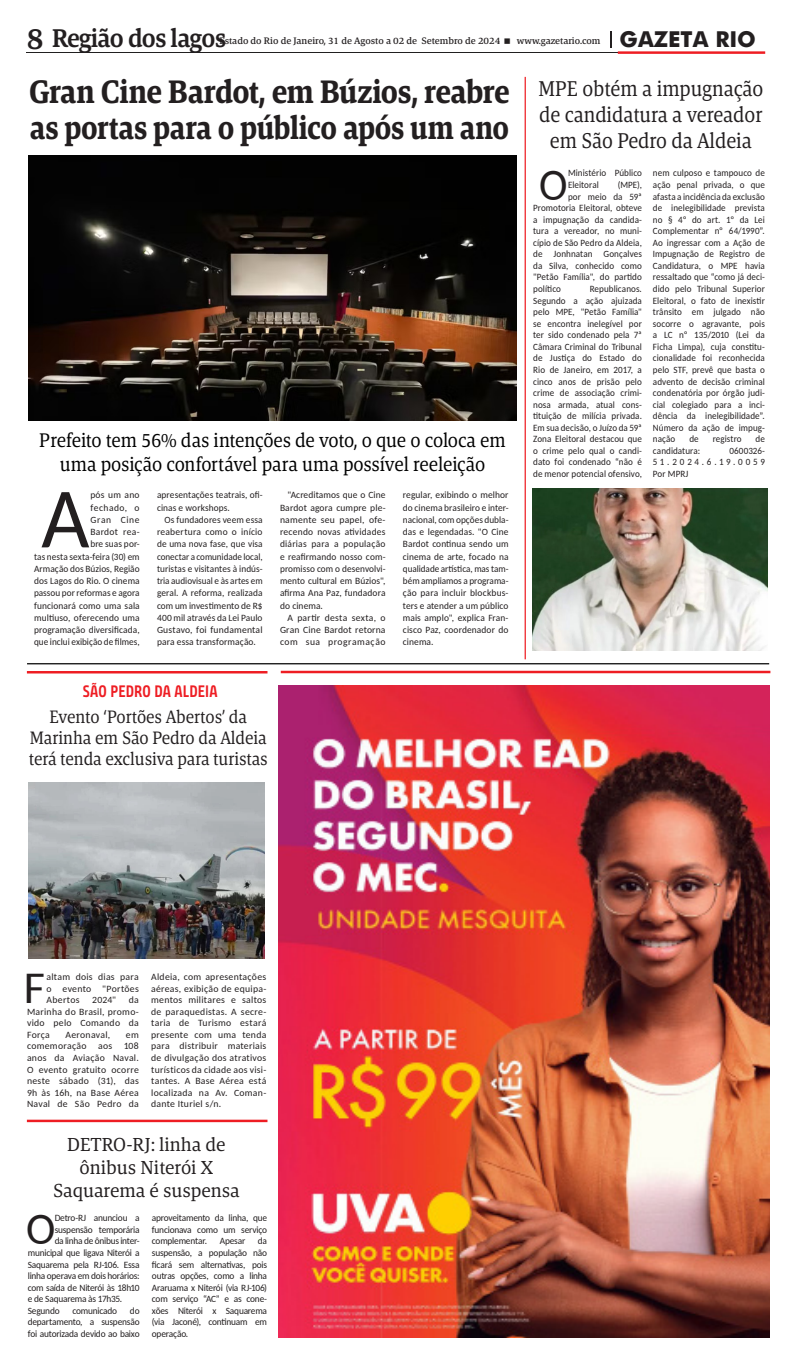
<style>
.page{position:relative;width:794px;height:1365px;background:#fff}
.page>*{position:absolute;margin:0;border:0;box-sizing:border-box;transform-origin:0 0}
.TEXTO_NORMAL_-_X{font:86.01px "Carlito";color:#231f20}
.TEXTO_NORMAL{font:45.59px "Carlito";color:#231f20}
.TEXTO_NORMAL-2{font:45.59px "Carlito";color:#231f20;scale:.94 1}
.TEXTO_NORMAL_-_X-2{font:700 33.25px/36.8px "Askan";letter-spacing:-.02em;color:#231f20;scale:.89 1}
.t1{font:600 30.54px "Askan";color:#231f20}
.Tit_-_2_col_-_2_linhas{font:600 26.25px "Askan";letter-spacing:-.03em;color:#231f20;scale:.93 1}
.Tit_-_4_col_-_2_linhas{font:21.88px/26.2px "Askan";color:#231f20;text-align:center;scale:.89 1}
.t2{font:700 21.88px "Futura";color:#231f20}
.Tit_-_Manchete_6_col_2_linhas{font:20.12px/24.2px "Askan";letter-spacing:-.01em;color:#000;text-align:center;scale:.91 1}
.Tit_-_4_col_-_2_linhas-2{font:19.25px "Askan";color:#231f20;scale:.96 1}
.Tit_-_4_col_-_2_linhas-3{font:18.38px/21px "Askan";letter-spacing:-.005em;color:#231f20;text-align:center;scale:.9 1}
.TEXTO_NORMAL-3{font:700 16.62px "Bunday Clean";letter-spacing:.01em;color:#ee1d23;scale:.88 1}
.TEXTO_NORMAL-4{font:9.62px/11.5px "Carlito";letter-spacing:.005em;color:#231f20;text-align:justify;scale:.94 1}
.TEXTO_NORMAL_-_X-3{font:9.62px/12.2px "Carlito";letter-spacing:.01em;color:#231f20;text-align:justify}
.TEXTO_NORMAL-5{font:9.62px/11.5px "Carlito";letter-spacing:.005em;color:#231f20;text-align:justify}
.TEXTO_NORMAL-6{font:9.62px "Carlito";letter-spacing:-.025em;color:#231f20}
.TEXTO_NORMAL-7{font:9.62px "Carlito";letter-spacing:-.02em;color:#231f20}
.t3{font:500 9.62px "Askan";color:#231f20}
.TEXTO_NORMAL-8{font:9.62px "Carlito";letter-spacing:.025em;color:#231f20}
</style>
<div class="page">
<hr style="left:26px;top:53px;width:735px;height:1px;background:#212020">
<hr style="left:618px;top:51px;width:147px;height:3px;background:#ee1d23">
<svg style="left:610px;top:31px;width:1px;height:16px"></svg>
<hr style="left:27px;top:663px;width:742px;height:1px;background:#000">
<img style="left:278px;top:685px;width:491px;height:652px">
<hr style="left:27px;top:671px;width:240px;height:2px;background:#ee1d23">
<hr style="left:281px;top:670px;width:489px;height:3px;background:#ee1d23">
<hr style="left:524px;top:77px;width:2px;height:582px;background:#ee1d23">
<hr style="left:27px;top:1119px;width:240px;height:2px;background:#ee1d23">
<img style="left:29px;top:782px;width:236px;height:176px">
<img style="left:29px;top:156px;width:487px;height:264px">
<img style="left:533px;top:488px;width:234px;height:162px">
<p class="Tit_-_2_col_-_2_linhas" style="left:52px;top:22px;width:189px">Região dos lagos</p>
<h3 class="t1" style="left:26px;top:20px;width:20px">8</h3>
<p class="t3" style="left:219px;top:34px;width:282px">Estado do Rio de Janeiro, 31 de Agosto a 02 de Setembro de 2024</p>
<p class="t3" style="left:517px;top:34px;width:85px">www.gazetario.com</p>
<h3 class="t2" style="left:619px;top:23px;width:138px">GAZETA RIO</h3>
<p class="TEXTO_NORMAL_-_X-2" style="left:29px;top:73px;width:542px">Gran Cine Bardot, em Búzios, reabre as portas para o público após um ano</p>
<p class="Tit_-_Manchete_6_col_2_linhas" style="left:39px;top:428px;width:514px">Prefeito tem 56% das intenções de voto, o que o coloca em uma posição confortável para uma possível reeleição</p>
<p class="TEXTO_NORMAL_-_X-3" style="left:34px;top:488px;width:107px;text-align:right">pós um ano<br>fechado, o<br>Gran Cine<br>Bardot rea-<br>bre suas por-<br>tas nesta sexta-feira (30) em<br>Armação dos Búzios, Região dos Lagos do Rio. O cinema passou por reformas e agora funcionará como uma sala multiuso, oferecendo uma programação diversificada, que inclui exibição de filmes,</p>
<p class="TEXTO_NORMAL_-_X-3" style="left:157px;top:488px;width:107px">apresentações teatrais, ofi&shy;cinas e workshops.</p>
<p class="TEXTO_NORMAL_-_X" style="left:41px;top:460px;width:50px">A</p>
<p class="TEXTO_NORMAL_-_X-3" style="left:157px;top:513px;width:107px;text-indent:7px">Os fundadores veem essa reabertura como o início de uma nova fase, que visa conectar a comunidade local, turistas e visitantes à indús&shy;tria audiovisual e às artes em geral. A reforma, realizada com um investimento de R$ 400 mil através da Lei Paulo Gustavo, foi fundamental para essa transformação.</p>
<p class="TEXTO_NORMAL_-_X-3" style="left:280px;top:488px;width:107px;text-indent:7px">"Acreditamos que o Cine Bardot agora cumpre ple&shy;namente seu papel, ofe&shy;recendo novas atividades diárias para a população e reafirmando nosso com&shy;promisso com o desenvolvi&shy;mento cultural em Búzios", afirma Ana Paz, fundadora do cinema.</p>
<p class="TEXTO_NORMAL_-_X-3" style="left:280px;top:611px;width:107px;text-indent:7px">A partir desta sexta, o Gran Cine Bardot retorna com sua programação</p>
<p class="TEXTO_NORMAL-3" style="left:83px;top:680px;width:155px">SÃO PEDRO DA ALDEIA</p>
<p class="Tit_-_4_col_-_2_linhas-3" style="left:29px;top:705px;width:267px">Evento ‘Portões Abertos’ da<br>Marinha em São Pedro da Aldeia terá tenda exclusiva para turistas</p>
<p class="TEXTO_NORMAL_-_X-3" style="left:403px;top:488px;width:107px">regular, exibindo o melhor do cinema brasileiro e inter&shy;nacional, com opções dubla&shy;das e legendadas. "O Cine Bardot continua sendo um cinema de arte, focado na qualidade artística, mas tam&shy;bém ampliamos a programa&shy;ção para incluir blockbus&shy;ters e atender a um público mais amplo", explica Fran&shy;cisco Paz, coordenador do cinema.</p>
<p class="Tit_-_4_col_-_2_linhas" style="left:538px;top:75px;width:254px">MPE obtém a impugnação de candidatura a vereador em São Pedro da Aldeia</p>
<p class="TEXTO_NORMAL-2" style="left:539px;top:153px;width:32px">O</p>
<p class="TEXTO_NORMAL-4" style="left:568px;top:167px;width:80px">Ministério Público<br>Eleitoral</p>
<p class="TEXTO_NORMAL-4" style="left:653px;top:167px;width:121px">nem culposo e tampouco de ação penal privada, o que afasta a incidência da exclusão de inelegibilidade prevista no § 4º do art. 1º da Lei Complementar nº 64/1990”.<br>Ao ingressar com a Ação de Impugnação de Registro de Candidatura, o MPE havia ressaltado que “como já deci&shy;dido pelo Tribunal Superior Eleitoral, o fato de inexistir trânsito em julgado não socorre o agravante, pois a LC nº 135/2010 (Lei da Ficha Limpa), cuja constitu&shy;cionalidade foi reconhecida pelo STF, prevê que basta o advento de decisão criminal condenatória por órgão judi&shy;cial colegiado para a inci&shy;dência da inelegibilidade”.<br>Número da ação de impug&shy;nação</p>
<p class="TEXTO_NORMAL-4" style="left:618px;top:179px;width:27px">(MPE),</p>
<p class="TEXTO_NORMAL-4" style="left:568px;top:190px;width:80px">por meio da 59ª</p>
<p class="TEXTO_NORMAL-4" style="left:533px;top:202px;width:117px">Promotoria Eleitoral, obteve</p>
<p class="TEXTO_NORMAL-4" style="left:533px;top:213px;width:117px">a impugnação da candida-</p>
<p class="TEXTO_NORMAL-4" style="left:533px;top:225px;width:117px">tura a vereador, no muni-</p>
<p class="TEXTO_NORMAL-4" style="left:533px;top:236px;width:117px">cípio de São Pedro da Aldeia,</p>
<p class="TEXTO_NORMAL-4" style="left:533px;top:248px;width:117px">de Jonhnatan Gonçalves</p>
<p class="TEXTO_NORMAL-4" style="left:533px;top:259px;width:117px">da Silva, conhecido como</p>
<p class="TEXTO_NORMAL-4" style="left:533px;top:271px;width:117px">"Petão Família", do partido</p>
<p class="TEXTO_NORMAL-4" style="left:533px;top:282px;width:31px">político</p>
<p class="TEXTO_NORMAL-4" style="left:533px;top:282px;width:117px;text-indent:56px">Republicanos.<br>Segundo a ação ajuizada pelo MPE, "Petão Família" se encontra inelegível por ter sido condenado pela 7ª Câmara Criminal do Tribunal de Justiça do Estado do Rio de Janeiro, em 2017, a cinco anos de prisão pelo crime de associação crimi&shy;nosa armada, atual cons&shy;tituição de milícia privada.<br>Em sua decisão, o Juízo da 59ª Zona Eleitoral destacou que o crime pelo qual o candi&shy;dato foi condenado “não é de menor potencial ofensivo,</p>
<p class="TEXTO_NORMAL-4" style="left:689px;top:433px;width:11px">de</p>
<p class="TEXTO_NORMAL-4" style="left:712px;top:433px;width:32px">registro</p>
<p class="TEXTO_NORMAL-4" style="left:755px;top:433px;width:11px">de</p>
<p class="TEXTO_NORMAL-4" style="left:653px;top:444px;width:52px">candidatura:</p>
<p class="TEXTO_NORMAL-4" style="left:653px;top:444px;width:121px;text-indent:76px">0600326- 51.2024.6.19.0059<br>Por MPRJ</p>
<p class="TEXTO_NORMAL" style="left:24px;top:956px;width:23px">F</p>
<p class="TEXTO_NORMAL-5" style="left:46px;top:970px;width:94px">altam dois dias para o evento "Portões Abertos</p>
<p class="TEXTO_NORMAL-5" style="left:27px;top:993px;width:113px;text-indent:102px">da Marinha do Brasil, promo&shy;vido pelo Comando da Força</p>
<p class="TEXTO_NORMAL-5" style="left:92px;top:993px;width:25px">2024"</p>
<p class="TEXTO_NORMAL-8" style="left:66px;top:1027px;width:46px">Aeronaval,</p>
<p class="TEXTO_NORMAL-5" style="left:27px;top:1028px;width:113px;text-indent:99px">em comemoração aos 108 anos da Aviação Naval.<br>O evento gratuito ocorre neste sábado (31), das 9h às 16h, na Base Aérea Naval de São Pedro da</p>
<p class="TEXTO_NORMAL-5" style="left:151px;top:970px;width:117px">Aldeia, com apresentações aéreas, exibição de equipa&shy;mentos militares e saltos de paraquedistas. A secre&shy;taria de Turismo estará presente com uma tenda para distribuir materiais de divulgação dos atrativos turísticos da cidade aos visi&shy;tantes. A Base Aérea está localizada na Av. Coman&shy;dante Ituriel s/n.</p>
<p class="Tit_-_4_col_-_2_linhas-2" style="left:67px;top:1132px;width:166px">DETRO-RJ: linha de</p>
<p class="Tit_-_4_col_-_2_linhas-2" style="left:80px;top:1155px;width:141px">ônibus Niterói X</p>
<p class="Tit_-_4_col_-_2_linhas-2" style="left:53px;top:1178px;width:196px">Saquarema é suspensa</p>
<p class="TEXTO_NORMAL" style="left:26px;top:1197px;width:31px">O</p>
<p class="TEXTO_NORMAL-7" style="left:55px;top:1211px;width:86px">Detro-RJ anunciou a</p>
<p class="TEXTO_NORMAL-7" style="left:55px;top:1222px;width:86px">suspensão temporária</p>
<p class="TEXTO_NORMAL-6" style="left:55px;top:1234px;width:86px">da linha de ônibus inter-</p>
<p class="TEXTO_NORMAL-6" style="left:28px;top:1245px;width:113px">municipal que ligava Niterói a</p>
<p class="TEXTO_NORMAL-7" style="left:28px;top:1257px;width:113px">Saquarema pela RJ-106. Essa</p>
<p class="TEXTO_NORMAL-6" style="left:28px;top:1269px;width:113px">linha operava em dois horários:</p>
<p class="TEXTO_NORMAL-6" style="left:28px;top:1280px;width:113px">com saída de Niterói às 18h10</p>
<p class="TEXTO_NORMAL-6" style="left:28px;top:1292px;width:96px">e de Saquarema às 17h35.</p>
<p class="TEXTO_NORMAL-7" style="left:28px;top:1303px;width:33px">Segundo</p>
<p class="TEXTO_NORMAL-7" style="left:72px;top:1303px;width:46px">comunicado</p>
<p class="TEXTO_NORMAL-5" style="left:28px;top:1304px;width:113px;text-indent:102px">do departamento, a suspensão foi autorizada devido ao baixo</p>
<p class="TEXTO_NORMAL-5" style="left:152px;top:1211px;width:117px">aproveitamento da linha, que funcionava como um serviço complementar.</p>
<p class="TEXTO_NORMAL-5" style="left:152px;top:1234px;width:117px;text-indent:106px">da suspensão, a população não ficará sem alternativas, pois outras opções, como a linha Araruama x Niterói (via RJ-106) com serviço “AC” e as cone&shy;xões Niterói x Saquarema (via Jaconé), continuam em operação.</p>
<p class="TEXTO_NORMAL-5" style="left:220px;top:1234px;width:27px">Apesar</p>
</div>
